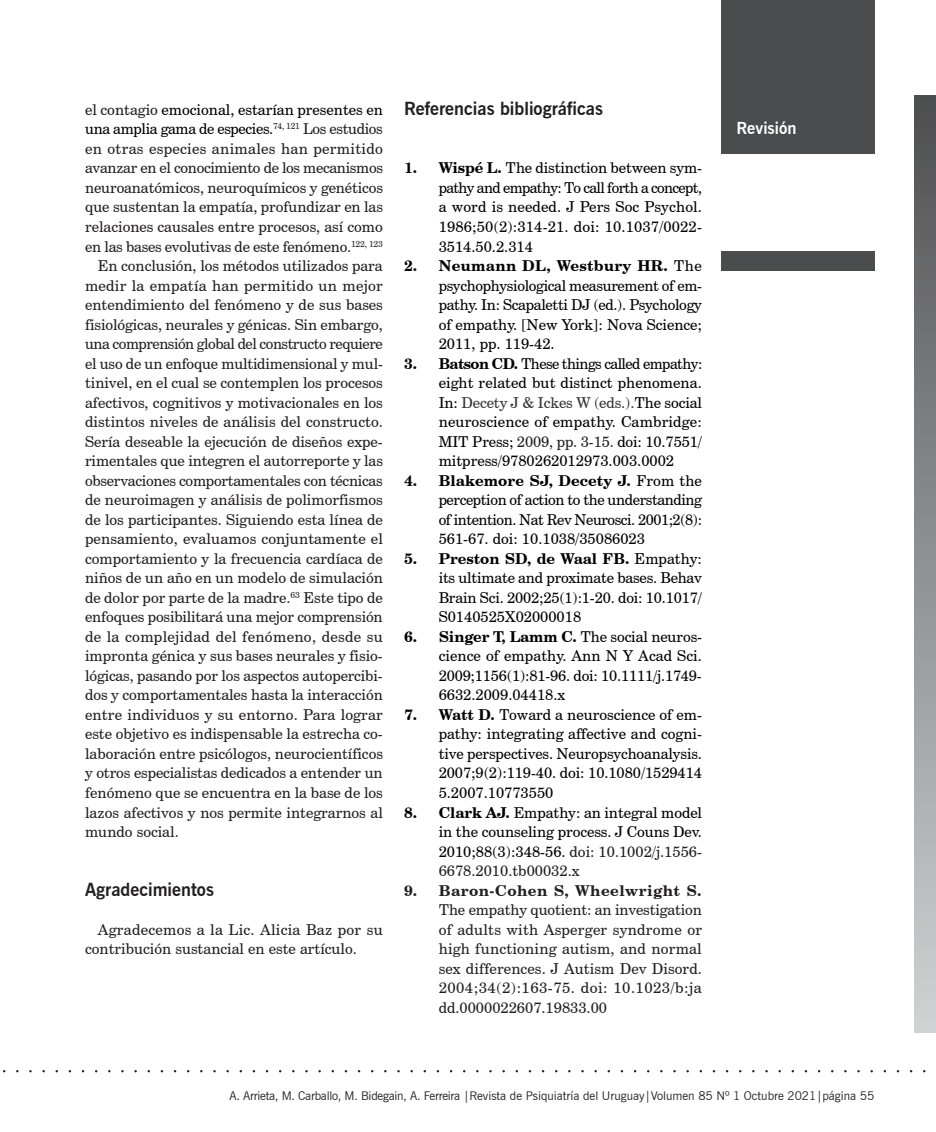
<style>
.page{position:relative;width:936px;height:1132px;background:#fff}
.page>*{position:absolute;margin:0;border:0;box-sizing:border-box;transform-origin:0 0}
._02_tit_texto{font:700 18px "News Gothic BT";color:#231f20}
.t1{font:700 16.5px "News Gothic BT";color:#fff}
._04_texto_corrido{font:15px/19.5px "Century Schoolbook BT";color:#231f20;text-align:justify}
._04_texto_corrido-2{font:15px/19.5px "Century Schoolbook BT";color:#000;text-align:justify}
.t2{font:12px "News Gothic BT";color:#231f20}
.s1{color:#000}
.s2{font-weight:700}
.s3{color:#333}
.s4{color:#231f20}
</style>
<div class="page">
<div style="left:721px;top:251px;width:153px;height:20px;background:#4b4c4d"></div>
<div style="left:914px;top:95px;width:21px;height:936px;background:linear-gradient(to bottom,#4e4f52,#d0d1d5)"></div>
<div style="left:721px;top:0;width:153px;height:154px;background:#4b4c4d"></div>
<p class="_04_texto_corrido" style="left:85px;top:100px;width:299px">el contagio <span class="s1">emocional, estarían presentes en una amplia gama de especies.</span><sup>74,</sup> <sup>121</sup> Los estudios en otras especies animales han permitido avanzar en el conocimiento de los mecanismos neuroanatómicos, neuroquímicos y genéticos que sustentan la empatía, profundizar en las relaciones causales entre procesos, así como en las bases evolutivas de este fenómeno.<sup>122,</sup> <sup>123</sup></p>
<p class="_04_texto_corrido" style="left:85px;top:256px;width:299px;text-indent:13px">En conclusión, los métodos utilizados para medir la empatía han permitido un mejor entendimiento del fenómeno y de sus bases fisiológicas, neurales y génicas. Sin embargo, una comprensión global del constructo requiere el uso de un enfoque multidimensional y mul&shy;tinivel, en el cual se contemplen los procesos afectivos, cognitivos y motivacionales en los distintos niveles de análisis del constructo.<br>Sería deseable la ejecución de diseños expe&shy;rimentales que integren el autorreporte y las observaciones comportamentales con técnicas de neuroimagen y análisis de polimorfismos de los participantes. Siguiendo esta línea de pensamiento, evaluamos conjuntamente el comportamiento y la frecuencia cardíaca de niños de un año en un modelo de simulación de dolor por parte de la madre.<sup>63</sup> Este tipo de enfoques posibilitará una mejor comprensión de la complejidad del fenómeno, desde su impronta génica y sus bases neurales y fisio&shy;lógicas, pasando por los aspectos autopercibi&shy;dos y comportamentales hasta la interacción entre individuos y su entorno. Para lograr este objetivo es indispensable la estrecha co&shy;laboración entre psicólogos, neurocientíficos y otros especialistas dedicados a entender un fenómeno que se encuentra en la base de los lazos afectivos y nos permite integrarnos al mundo social.</p>
<p class="_02_tit_texto" style="left:85px;top:877px;width:130px">Agradecimientos</p>
<p class="_04_texto_corrido" style="left:85px;top:919px;width:299px;text-indent:13px">Agradecemos a la Lic. Alicia Baz por su contribución sustancial en este artículo.</p>
<p class="_02_tit_texto" style="left:404px;top:97px;width:200px">Referencias bibliográficas</p>
<p class="_04_texto_corrido-2" style="left:438px;top:158px;width:265px;text-indent:-34px"><span class="s2">1. Wispé L.</span> The distinction between sym&shy;pathy and empathy: To call forth a concept, a word is needed. J Pers Soc Psychol.<br>1986;50(2):314-21. doi: 10.1037/0022- 3514.50.2.314</p>
<p class="_04_texto_corrido-2" style="left:438px;top:256px;width:265px;text-indent:-34px"><span class="s2">2. Neumann DL, Westbury HR.</span> The psychophysiological measurement of em&shy;pathy. In: Scapaletti DJ (ed.). Psychology of empathy. [New York]: Nova Science; 2011, pp. 119-42.</p>
<p class="_04_texto_corrido-2" style="left:438px;top:353px;width:265px;text-indent:-34px"><span class="s2">3. Batson CD.</span> These things called empathy: eight related but distinct phenomena.<br>In: <span class="s3">Decety J &amp; Ickes W (eds.).</span>The social neuroscience of empathy. Cambridge:<br>MIT Press; <span class="s4">2009, pp. 3-15.</span> doi: 10.7551/ mitpress/9780262012973.003.0002</p>
<p class="_04_texto_corrido-2" style="left:438px;top:470px;width:265px;text-indent:-34px"><span class="s2">4. Blakemore SJ, Decety J.</span> From the perception of action to the understanding of intention. Nat Rev Neurosci. 2001;2(8):<br>561-67. doi: 10.1038/35086023</p>
<p class="_04_texto_corrido-2" style="left:438px;top:548px;width:265px;text-indent:-34px"><span class="s2">5. Preston SD, de Waal FB.</span> Empathy: its ultimate and proximate bases. Behav Brain Sci. 2002;25(1):1-20. doi: 10.1017/ S0140525X02000018</p>
<p class="_04_texto_corrido-2" style="left:438px;top:626px;width:265px;text-indent:-34px"><span class="s2">6. Singer T, Lamm C.</span> The social neuros&shy;cience of empathy. Ann N Y Acad Sci.<br>2009;1156(1):81-96. doi: 10.1111/j.1749- 6632.2009.04418.x</p>
<p class="_04_texto_corrido-2" style="left:438px;top:704px;width:265px;text-indent:-34px"><span class="s2">7. Watt D.</span> Toward a neuroscience of em&shy;pathy: integrating affective and cogni&shy;tive perspectives. Neuropsychoanalysis.<br>2007;9(2):119-40. doi: 10.1080/1529414<br>5.2007.10773550</p>
<p class="_04_texto_corrido-2" style="left:438px;top:802px;width:265px;text-indent:-34px"><span class="s2">8. Clark AJ.</span> Empathy: an integral model in the counseling process. J Couns Dev.<br>2010;88(3):348-56. <span class="s4">doi: 10.1002/j.1556- 6678.2010.tb00032.x</span></p>
<p class="_04_texto_corrido" style="left:438px;top:880px;width:265px;text-indent:-34px"><span class="s2">9. Baron-Cohen S, Wheelwright S.<br></span>The empathy quotient: an investigation of adults with Asperger syndrome or high functioning autism, and normal sex differences. J Autism Dev Disord.<br>2004;34(2):163-75. doi: 10.1023/b:ja dd.0000022607.19833.00</p>
<p class="t1" style="left:736px;top:118px;width:61px">Revisión</p>
<p class="t1" style="left:736px;top:118px;width:111px">Trabajo original</p>
<p class="t2" style="left:229px;top:1087px;width:646px">A. Arrieta, M. Carballo, M. Bidegain, A. Ferreira |Revista de Psiquiatría del Uruguay|Volumen 85 Nº 1 Octubre 2021|página 55</p>
</div>
